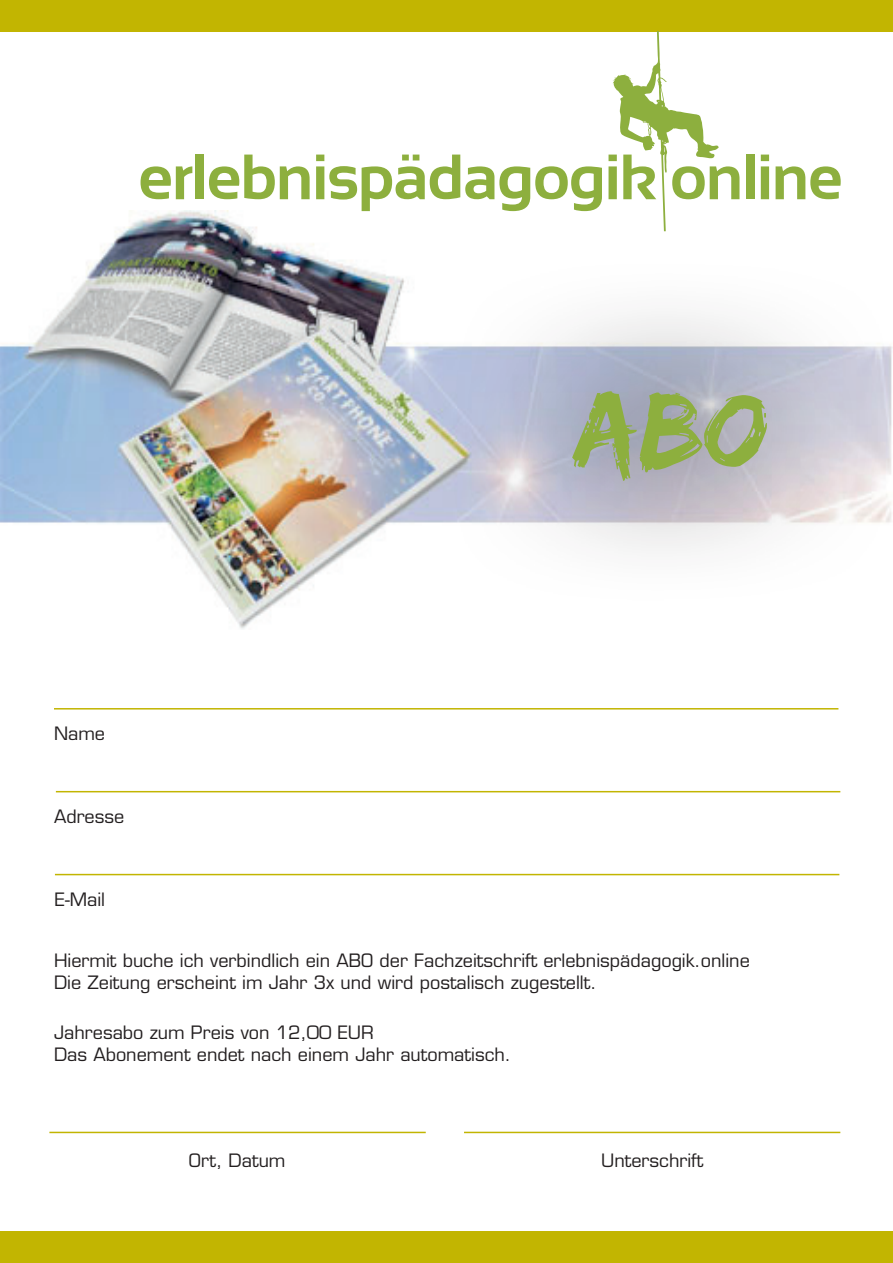
<style>
.page{position:relative;width:893px;height:1263px;background:#fff}
.page>*{position:absolute;margin:0;border:0;box-sizing:border-box;transform-origin:0 0}
.t1{font:108px "Edo SZ";color:#8daf3e}
.t2{font:700 63.9px "Sansation";letter-spacing:-.02em;color:#8daf3e}
.t3{font:18px/21.6px "Eurostile";color:#231f20}
</style>
<div class="page">
<img style="left:0;top:210px;width:893px;height:419px">
<hr style="left:54px;top:708px;width:784px;height:1px;background:#c2b501">
<div style="left:0;top:0;width:893px;height:31px;background:#c2b501"></div>
<div style="left:0;top:1231px;width:893px;height:32px;background:#c2b501"></div>
<svg style="left:613px;top:31px;width:106px;height:200px"></svg>
<svg style="left:451px;top:263px;width:441px;height:337px"></svg>
<hr style="left:56px;top:791px;width:784px;height:1px;background:#c2b501">
<hr style="left:55px;top:874px;width:784px;height:1px;background:#c2b501">
<hr style="left:49px;top:1132px;width:377px;height:1px;background:#c2b501">
<hr style="left:464px;top:1132px;width:376px;height:1px;background:#c2b501">
<h2 class="t2" style="left:138px;top:141px;width:706px">erlebnispädagogik online</h2>
<p class="t3" style="left:54px;top:723px;width:53px">Name</p>
<p class="t3" style="left:54px;top:806px;width:72px">Adresse</p>
<p class="t3" style="left:55px;top:888px;width:52px">E-Mail</p>
<h1 class="t1" style="left:576px;top:368px;width:194px">ABO</h1>
<p class="t3" style="left:54px;top:950px;width:697px">Hiermit buche ich verbindlich ein ABO der Fachzeitschrift erlebnispädagogik.online<br>Die Zeitung erscheint im Jahr 3x und wird postalisch zugestellt.</p>
<p class="t3" style="left:54px;top:1022px;width:459px">Jahresabo zum Preis von 12,00 EUR<br>Das Abonement endet nach einem Jahr automatisch.</p>
<p class="t3" style="left:189px;top:1150px;width:98px">Ort, Datum</p>
<p class="t3" style="left:601px;top:1150px;width:104px">Unterschrift</p>
</div>
